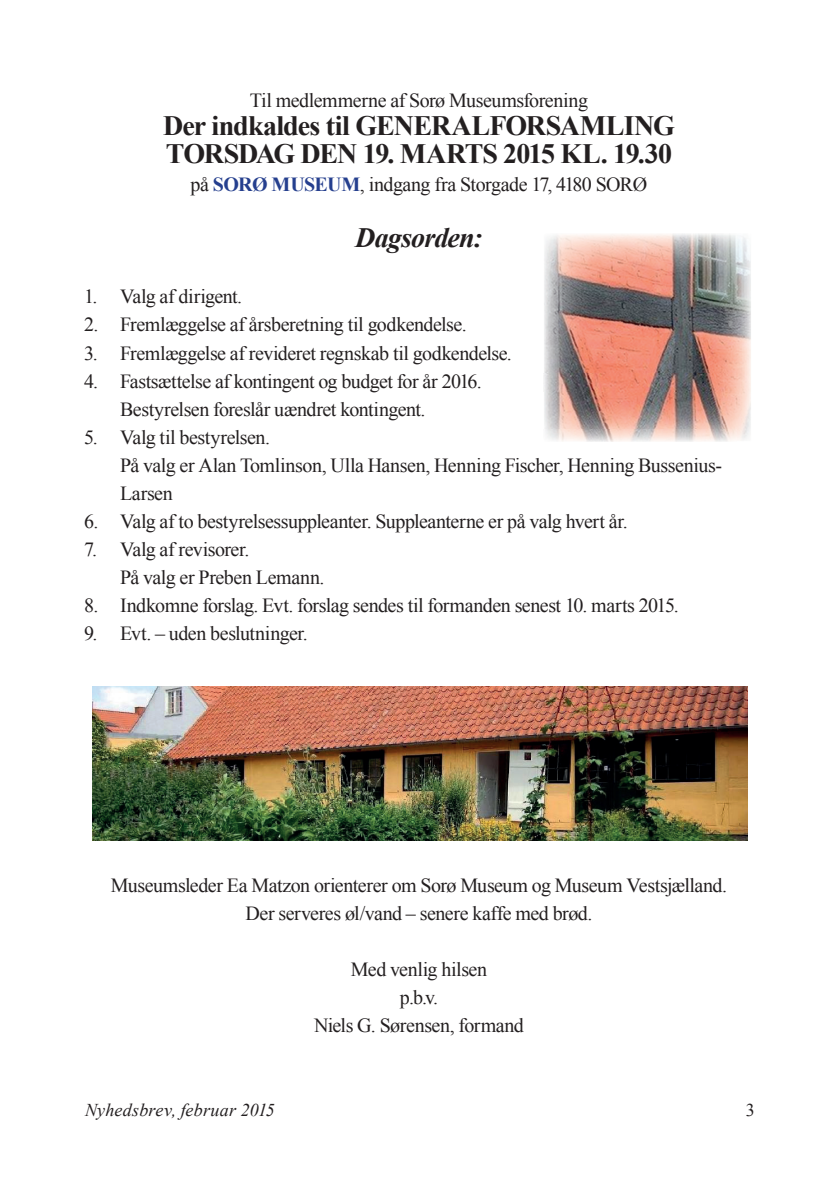
<style>
.page{position:relative;width:840px;height:1191px;background:#fff}
.page>*{position:absolute;margin:0;border:0;box-sizing:border-box;transform-origin:0 0}
.t1{font:700 28px/28px "Times New Roman";letter-spacing:-.035em;color:#231f20}
.t2{font:italic 700 28px "Times New Roman";letter-spacing:-.03em;color:#231f20}
.t3{font:20px/28px "Times New Roman";letter-spacing:-.025em;color:#231f20}
.t4{font:italic 18px "Times New Roman";letter-spacing:.01em;color:#231f20}
.t5{font:18px "Times New Roman";color:#231f20}
.s1{font-weight:700;color:#253f8e}
</style>
<div class="page">
<img style="left:93px;top:686px;width:653px;height:154px">
<img style="left:544px;top:234px;width:206px;height:206px">
<img style="left:543px;top:373px;width:184px;height:19px">
<img style="left:544px;top:429px;width:192px;height:12px">
<p class="t3" style="left:250px;top:86px;width:339px">Til medlemmerne af Sorø Museumsforening</p>
<h1 class="t1" style="left:163px;top:111px;width:513px">Der indkaldes til GENERALFORSAMLING<br>TORSDAG DEN 19. MARTS 2015 KL. 19.30</h1>
<p class="t3" style="left:190px;top:170px;width:458px">på <span class="s1">SORØ MUSEUM</span>, indgang fra Storgade 17, 4180 SORØ</p>
<h1 class="t2" style="left:355px;top:218px;width:129px">Dagsorden:</h1>
<p class="t3" style="left:84px;top:282px;width:159px">1. Valg af dirigent.</p>
<p class="t3" style="left:84px;top:310px;width:384px">2. Fremlæggelse af årsberetning til godkendelse.</p>
<p class="t3" style="left:84px;top:338px;width:429px">3. Fremlæggelse af revideret regnskab til godkendelse.</p>
<p class="t3" style="left:120px;top:366px;width:363px;text-indent:-36px">4. Fastsættelse af kontingent og budget for år 2016.<br>Bestyrelsen foreslår uændret kontingent.</p>
<p class="t3" style="left:120px;top:422px;width:603px;text-indent:-36px">5. Valg til bestyrelsen.<br>På valg er Alan Tomlinson, Ulla Hansen, Henning Fischer, Henning Bussenius-<br>Larsen</p>
<p class="t3" style="left:84px;top:506px;width:545px">6. Valg af to bestyrelsessuppleanter. Suppleanterne er på valg hvert år.</p>
<p class="t3" style="left:120px;top:534px;width:206px;text-indent:-36px">7. Valg af revisorer.<br>På valg er Preben Lemann.</p>
<p class="t3" style="left:84px;top:590px;width:596px">8. Indkomne forslag. Evt. forslag sendes til formanden senest 10. marts 2015.</p>
<p class="t3" style="left:84px;top:618px;width:225px">9. Evt. – uden beslutninger.</p>
<p class="t3" style="left:111px;top:870px;width:617px;text-align:center">Museumsleder Ea Matzon orienterer om Sorø Museum og Museum Vestsjælland.<br>Der serveres øl/vand – senere kaffe med brød.</p>
<p class="t3" style="left:314px;top:954px;width:211px;text-align:center">Med venlig hilsen<br>p.b.v.<br>Niels G. Sørensen, formand</p>
<p class="t4" style="left:85px;top:1097px;width:191px">Nyhedsbrev, februar 2015</p>
<p class="t5" style="left:745px;top:1098px;width:10px">3</p>
</div>
